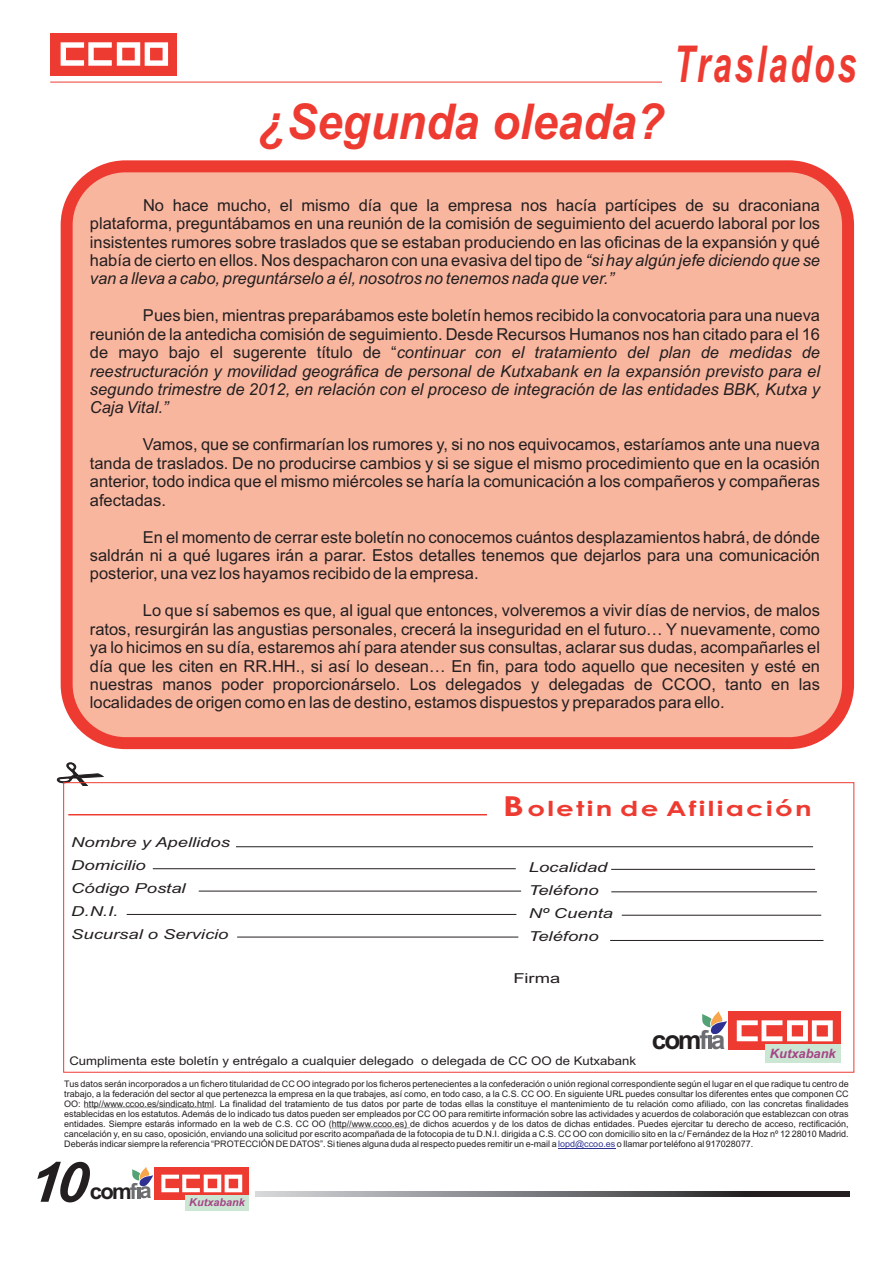
<style>
.page{position:relative;width:893px;height:1263px;background:#fff}
.page>*{position:absolute;margin:0;border:0;box-sizing:border-box;transform-origin:0 0}
.t1{font:italic 700 55.5px "Arial";color:#231f20}
.t2{font:italic 700 50.85px "Arial";letter-spacing:.085em;color:#ee3b32;scale:.67 1}
.t3{font:italic 700 49.35px "Arial";color:#ee3b32;scale:.92 1}
.t4{font:700 26.25px "Arial";color:#231f20}
.t5{font:700 22.05px "Arial";color:#231f20}
.t6{font:700 20.55px "Century Gothic";letter-spacing:.085em;color:#ee3b32;scale:1.34 1}
.t7{font:16.5px/18.5px "Arial";color:#231f20;text-align:justify}
.t8{font:italic 16.5px/18.5px "Arial";color:#231f20;text-align:justify}
.t9{font:italic 13.65px/23px "Arial";color:#231f20;scale:1.34 1}
.t10{font:13.65px "Arial";color:#231f20;scale:1.34 1}
.t11{font:italic 700 12.9px "Arial";color:#a54586}
.t12{font:12px "Arial Narrow";color:#231f20;scale:1.34 1}
.t13{font:italic 700 10.8px "Arial";color:#a54586}
.t14{font:9px/10.1px "Arial";color:#231f20;text-align:justify}
.s1{font-style:italic}
.s2{font-style:normal}
.s3{font-size:27.45px}
.s4{color:#6c6d70}
.s5{color:#2d3291}
</style>
<div class="page">
<img style="left:256px;top:1191px;width:593px;height:5px">
<svg style="left:132px;top:1167px;width:21px;height:32px"></svg>
<div style="left:154px;top:1167px;width:95px;height:32px;background:#ee3b32"></div>
<svg style="left:161px;top:1174px;width:39px;height:18px"></svg>
<svg style="left:204px;top:1174px;width:17px;height:18px"></svg>
<div style="left:208px;top:1179px;width:9px;height:9px;background:#ee3b32"></div>
<svg style="left:225px;top:1174px;width:17px;height:18px"></svg>
<div style="left:229px;top:1179px;width:9px;height:9px;background:#ee3b32"></div>
<div style="left:185px;top:1195px;width:64px;height:15px;background:#cbe6d3"></div>
<hr style="left:50px;top:82px;width:612px;height:1px;background:#ee3b32">
<div style="left:51px;top:33px;width:126px;height:42px;background:#ee3b32"></div>
<svg style="left:61px;top:42px;width:51px;height:24px"></svg>
<div style="left:117px;top:42px;width:23px;height:24px;background:#fff"></div>
<div style="left:122px;top:48px;width:13px;height:12px;background:#ee3b32"></div>
<div style="left:145px;top:42px;width:23px;height:24px;background:#fff"></div>
<div style="left:150px;top:48px;width:13px;height:12px;background:#ee3b32"></div>
<svg style="left:57px;top:762px;width:47px;height:24px"></svg>
<hr style="left:68px;top:814px;width:419px;height:1px;background:#ee3b32">
<hr style="left:236px;top:846px;width:577px;height:1px;background:#231f20">
<hr style="left:153px;top:868px;width:363px;height:1px;background:#231f20">
<hr style="left:611px;top:869px;width:204px;height:1px;background:#231f20">
<hr style="left:199px;top:891px;width:322px;height:1px;background:#231f20">
<hr style="left:611px;top:891px;width:206px;height:1px;background:#231f20">
<hr style="left:127px;top:914px;width:389px;height:1px;background:#231f20">
<hr style="left:622px;top:915px;width:199px;height:1px;background:#231f20">
<hr style="left:237px;top:937px;width:281px;height:1px;background:#231f20">
<hr style="left:610px;top:940px;width:213px;height:1px;background:#231f20">
<hr style="left:708px;top:1035px;width:4px;height:14px;background:#6c6d70">
<svg style="left:702px;top:1011px;width:25px;height:23px"></svg>
<div style="left:728px;top:1012px;width:112px;height:38px;background:#ee3b32"></div>
<svg style="left:737px;top:1020px;width:45px;height:21px"></svg>
<div style="left:787px;top:1020px;width:21px;height:21px;background:#fff"></div>
<div style="left:792px;top:1025px;width:11px;height:11px;background:#ee3b32"></div>
<div style="left:812px;top:1020px;width:21px;height:21px;background:#fff"></div>
<div style="left:817px;top:1025px;width:11px;height:11px;background:#ee3b32"></div>
<div style="left:765px;top:1045px;width:76px;height:18px;background:#cbe6d3"></div>
<hr style="left:84px;top:1107px;width:130px;height:1px;background:#231f20">
<hr style="left:332px;top:1128px;width:78px;height:1px;background:#231f20">
<hr style="left:558px;top:1148px;width:57px;height:1px;background:#2d3291">
<div style="left:61px;top:160px;width:793px;height:589px;background:#f9b69f;border:12px solid #ee3b32;border-radius:59px"></div>
<h3 class="t3" style="left:259px;top:103px;width:442px">¿Segunda oleada?</h3>
<h2 class="t2" style="left:674px;top:45px;width:274px">Traslados</h2>
<p class="t7" style="left:90px;top:197px;width:732px;text-indent:53px">No hace mucho, el mismo día que la empresa nos hacía partícipes de su draconiana plataforma, preguntábamos en una reunión de la comisión de seguimiento del acuerdo laboral por los insistentes rumores sobre traslados que se estaban produciendo en las oficinas de la expansión y qué había de cierto en ellos. Nos despacharon con una evasiva del tipo de <span class="s1">“si hay algún jefe diciendo que se van a lleva a cabo, preguntárselo a él, nosotros no tenemos nada que ver.”</span></p>
<p class="t8" style="left:90px;top:308px;width:732px;text-indent:53px"><span class="s2">Pues bien, mientras preparábamos este boletín hemos recibido la convocatoria para una nueva reunión de la antedicha comisión de seguimiento. Desde Recursos Humanos nos han citado para el 16 de mayo bajo el sugerente título de “</span>continuar con el tratamiento del plan de medidas de reestructuración y movilidad geográfica de personal de Kutxabank en la expansión previsto para el segundo trimestre de 2012, en relación con el proceso de integración de las entidades BBK, Kutxa y Caja Vital.”</p>
<p class="t7" style="left:90px;top:437px;width:732px;text-indent:53px">Vamos, que se confirmarían los rumores y, si no nos equivocamos, estaríamos ante una nueva tanda de traslados. De no producirse cambios y si se sigue el mismo procedimiento que en la ocasión anterior, todo indica que el mismo miércoles se haría la comunicación a los compañeros y compañeras afectadas.</p>
<p class="t7" style="left:90px;top:529px;width:732px;text-indent:53px">En el momento de cerrar este boletín no conocemos cuántos desplazamientos habrá, de dónde saldrán ni a qué lugares irán a parar. Estos detalles tenemos que dejarlos para una comunicación posterior, una vez los hayamos recibido de la empresa.</p>
<p class="t7" style="left:90px;top:603px;width:732px;text-indent:53px">Lo que sí sabemos es que, al igual que entonces, volveremos a vivir días de nervios, de malos ratos, resurgirán las angustias personales, crecerá la inseguridad en el futuro… Y nuevamente, como ya lo hicimos en su día, estaremos ahí para atender sus consultas, aclarar sus dudas, acompañarles el día que les citen en RR.HH., si así lo desean… En fin, para todo aquello que necesiten y esté en nuestras manos poder proporcionárselo. Los delegados y delegadas de CCOO, tanto en las localidades de origen como en las de destino, estamos dispuestos y preparados para ello.</p>
<p class="t9" style="left:71px;top:832px;width:120px">Nombre y Apellidos<br>Domicilio<br>Código Postal<br>D.N.I.<br>Sucursal o Servicio</p>
<p class="t6" style="left:503px;top:800px;width:232px"><span class="s3">B</span>oletin de Afiliación</p>
<p class="t9" style="left:529px;top:857px;width:64px">Localidad<br>Teléfono<br>Nº Cuenta<br>Teléfono</p>
<p class="t10" style="left:513px;top:973px;width:37px">Firma</p>
<h3 class="t4" style="left:652px;top:1030px;width:75px">com<span class="s4">f a</span></h3>
<p class="t11" style="left:770px;top:1049px;width:67px">Kutxabank</p>
<p class="t14" style="left:64px;top:1079px;width:786px">Tus datos serán incorporados a un fichero titularidad de CC OO integrado por los ficheros pertenecientes a la confederación o unión regional correspondiente según el lugar en el que radique tu centro de trabajo, a la federación del sector al que pertenezca la empresa en la que trabajes, así como, en todo caso, a la C.S. CC OO. En siguiente URL puedes consultar los diferentes entes que componen CC OO: http//www.ccoo.es/sindicato.html. La finalidad del tratamiento de tus datos por parte de todas ellas la constituye el mantenimiento de tu relación como afiliado, con las concretas finalidades establecidas en los estatutos. Además de lo indicado tus datos pueden ser empleados por CC OO para remitirte información sobre las actividades y acuerdos de colaboración que establezcan con otras entidades. Siempre estarás informado en la web de C.S. CC OO (http//www.ccoo.es) de dichos acuerdos y de los datos de dichas entidades. Puedes ejercitar tu derecho de acceso, rectificación, cancelación y, en su caso, oposición, enviando una solicitud por escrito acompañada de la fotocopia de tu D.N.I. dirigida a C.S. CC OO con domicilio sito en la c/ Fernández de la Hoz nº 12 28010 Madrid.<br>Deberás indicar siempre la referencia “PROTECCIÓN DE DATOS”. Si tienes alguna duda al respecto puedes remitir un e-mail a <span class="s5">lopd@ccoo.es</span> o llamar por teléfono al 917028077.</p>
<p class="t12" style="left:69px;top:1056px;width:424px">Cumplimenta este boletín y entrégalo a cualquier delegado o delegada de CC OO de Kutxabank</p>
<h1 class="t1" style="left:28px;top:1161px;width:59px">10</h1>
<h3 class="t5" style="left:90px;top:1183px;width:64px">com<span class="s4">f a</span></h3>
<p class="t13" style="left:189px;top:1198px;width:57px">Kutxabank</p>
</div>
